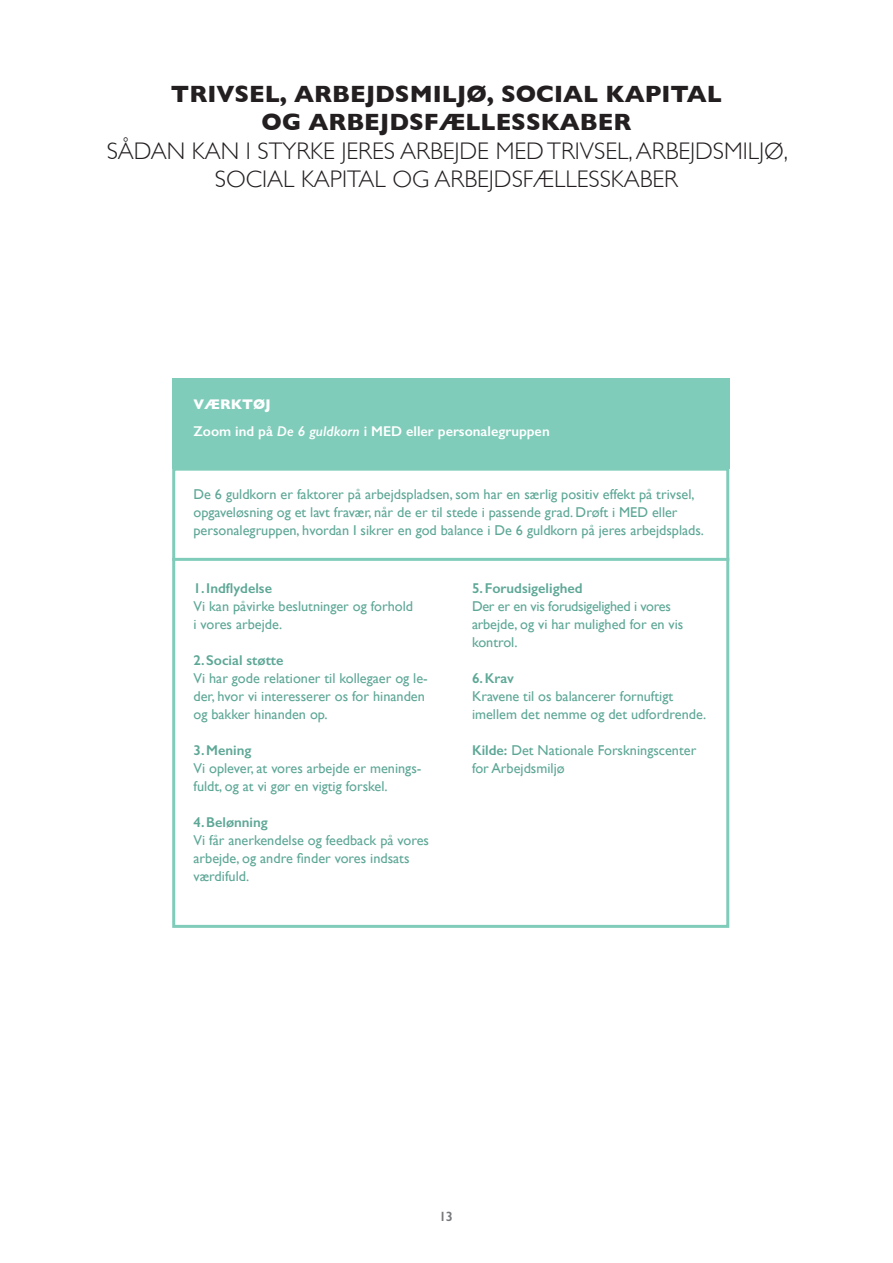
<style>
.page{position:relative;width:893px;height:1263px;background:#fff}
.page>*{position:absolute;margin:0;border:0;box-sizing:border-box;transform-origin:0 0}
.t1{font:300 24px/28.5px "Gill Sans";color:#231f20;text-align:center}
.t2{font:700 24px/28.5px "Gill Sans";color:#231f20;text-align:center}
.t3{font:14.25px/18px "Gill Sans";color:#5da796}
.t4{font:14.25px/18px "Gill Sans";letter-spacing:-.02em;color:#5da796}
.t5{font:600 14.25px "Gill Sans";color:#5da796}
.t6{font:600 14.25px/27px "Gill Sans";color:#fff}
.t7{font:600 13.5px "Gill Sans";color:#76787b}
.s1{font-weight:700}
.s2{font-style:italic}
.s3{font-weight:600}
</style>
<div class="page">
<div style="left:172px;top:378px;width:557px;height:91px;background:#80ccba"></div>
<div style="left:172px;top:468px;width:557px;height:460px;border:3px solid #80ccba"></div>
<hr style="left:172px;top:558px;width:557px;height:3px;background:#80ccba">
<h1 class="t2" style="left:171px;top:79px;width:552px">TRIVSEL, ARBEJDSMILJØ, SOCIAL KAPITAL<br>OG ARBEJDSFÆLLESSKABER</h1>
<h1 class="t1" style="left:107px;top:136px;width:683px">SÅDAN KAN I STYRKE JERES ARBEJDE MED TRIVSEL, ARBEJDSMILJØ,<br>SOCIAL KAPITAL OG ARBEJDSFÆLLESSKABER</h1>
<p class="t6" style="left:193px;top:392px;width:358px"><span class="s1">VÆRKTØJ<br></span>Zoom ind på <span class="s2">De 6 guldkorn</span> i MED eller personalegruppen</p>
<p class="t3" style="left:193px;top:486px;width:512px">De 6 guldkorn er faktorer på arbejdspladsen, som har en særlig positiv effekt på trivsel, opgaveløsning og et lavt fravær, når de er til stede i passende grad. Drøft i MED eller personalegruppen, hvordan I sikrer en god balance i De 6 guldkorn på jeres arbejdsplads.</p>
<p class="t5" style="left:193px;top:580px;width:80px">1. Indflydelse</p>
<p class="t3" style="left:193px;top:598px;width:221px">Vi kan påvirke beslutninger og forhold i vores arbejde.</p>
<p class="t5" style="left:193px;top:655px;width:92px">2. Social støtte</p>
<p class="t3" style="left:193px;top:670px;width:236px">Vi har gode relationer til kollegaer og le&shy;der, hvor vi interesserer os for hinanden og bakker hinanden op.</p>
<p class="t5" style="left:193px;top:745px;width:59px">3. Mening</p>
<p class="t3" style="left:193px;top:760px;width:229px">Vi oplever, at vores arbejde er menings&shy;fuldt, og at vi gør en vigtig forskel.</p>
<p class="t5" style="left:193px;top:817px;width:76px">4. Belønning</p>
<p class="t3" style="left:193px;top:832px;width:237px">Vi får anerkendelse og feedback på vores arbejde, og andre finder vores indsats værdifuld.</p>
<p class="t5" style="left:472px;top:583px;width:112px">5. Forudsigelighed</p>
<p class="t4" style="left:472px;top:598px;width:213px">Der er en vis forudsigelighed i vores arbejde, og vi har mulighed for en vis kontrol.</p>
<p class="t5" style="left:472px;top:673px;width:44px">6. Krav</p>
<p class="t3" style="left:472px;top:688px;width:236px">Kravene til os balancerer fornuftigt imellem det nemme og det udfordrende.</p>
<p class="t3" style="left:472px;top:742px;width:226px"><span class="s3">Kilde:</span> Det Nationale Forskningscenter for Arbejdsmiljø</p>
<p class="t7" style="left:439px;top:1211px;width:15px">13</p>
</div>
